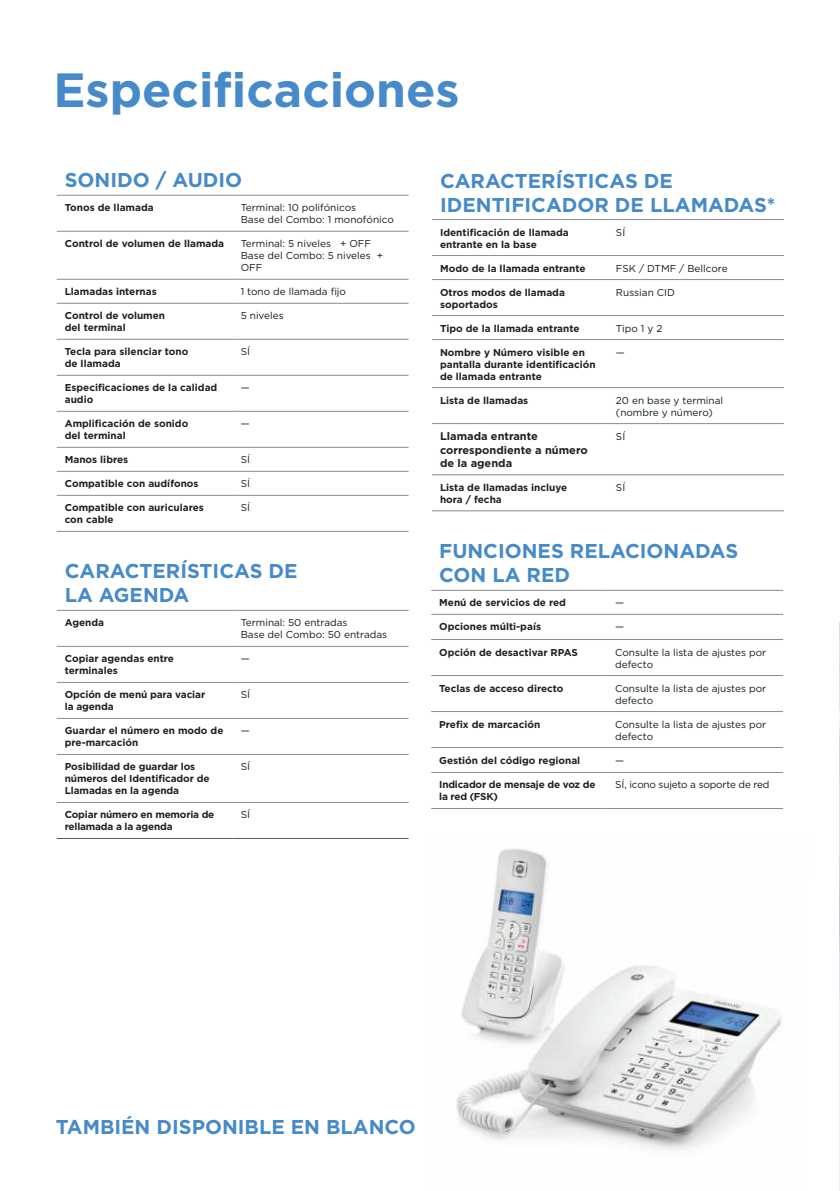
<style>
.page{position:relative;width:840px;height:1191px;background:#fff}
.page>*{position:absolute;margin:0;border:0;box-sizing:border-box;transform-origin:0 0}
.t1{font:700 48px "Gotham";color:#468ac9}
.t2{font:700 20px/24px "Gotham";color:#468ac9}
.t3{font:700 11px/13.2px "Gotham";color:#231f20}
.t4{font:700 10px/12px "Gotham";color:#231f20}
.t5{font:10px/12px "Gotham";color:#101a21}
.t6{font:700 10px/12px "Gotham";letter-spacing:-.02em;color:#231f20}
.t7{font:10px "Gotham";letter-spacing:-.02em;color:#101a21}
</style>
<div class="page">
<img style="left:839px;top:622px;width:1px;height:569px">
<hr style="left:57px;top:339px;width:175px;height:1px;background:#8a8c8f">
<hr style="left:232px;top:339px;width:176px;height:1px;background:#8a8c8f">
<hr style="left:57px;top:375px;width:175px;height:1px;background:#8a8c8f">
<hr style="left:232px;top:375px;width:176px;height:1px;background:#8a8c8f">
<hr style="left:57px;top:411px;width:175px;height:1px;background:#8a8c8f">
<hr style="left:232px;top:411px;width:176px;height:1px;background:#8a8c8f">
<hr style="left:57px;top:447px;width:175px;height:1px;background:#8a8c8f">
<hr style="left:232px;top:447px;width:176px;height:1px;background:#8a8c8f">
<hr style="left:57px;top:495px;width:175px;height:1px;background:#8a8c8f">
<hr style="left:232px;top:495px;width:176px;height:1px;background:#8a8c8f">
<hr style="left:57px;top:531px;width:175px;height:1px;background:#8a8c8f">
<hr style="left:232px;top:531px;width:176px;height:1px;background:#8a8c8f">
<hr style="left:57px;top:195px;width:175px;height:1px;background:#8a8c8f">
<hr style="left:232px;top:195px;width:176px;height:1px;background:#8a8c8f">
<hr style="left:57px;top:231px;width:175px;height:1px;background:#8a8c8f">
<hr style="left:232px;top:231px;width:176px;height:1px;background:#8a8c8f">
<hr style="left:57px;top:279px;width:175px;height:1px;background:#8a8c8f">
<hr style="left:232px;top:279px;width:176px;height:1px;background:#8a8c8f">
<hr style="left:57px;top:303px;width:175px;height:1px;background:#8a8c8f">
<hr style="left:232px;top:303px;width:176px;height:1px;background:#8a8c8f">
<hr style="left:57px;top:471px;width:175px;height:1px;background:#8a8c8f">
<hr style="left:232px;top:471px;width:176px;height:1px;background:#8a8c8f">
<hr style="left:432px;top:219px;width:175px;height:1px;background:#8a8c8f">
<hr style="left:607px;top:219px;width:176px;height:1px;background:#8a8c8f">
<hr style="left:432px;top:255px;width:175px;height:1px;background:#8a8c8f">
<hr style="left:607px;top:255px;width:176px;height:1px;background:#8a8c8f">
<hr style="left:432px;top:279px;width:175px;height:1px;background:#8a8c8f">
<hr style="left:607px;top:279px;width:176px;height:1px;background:#8a8c8f">
<hr style="left:432px;top:315px;width:175px;height:1px;background:#8a8c8f">
<hr style="left:607px;top:315px;width:176px;height:1px;background:#8a8c8f">
<hr style="left:432px;top:339px;width:175px;height:1px;background:#8a8c8f">
<hr style="left:607px;top:339px;width:176px;height:1px;background:#8a8c8f">
<hr style="left:432px;top:387px;width:175px;height:1px;background:#8a8c8f">
<hr style="left:607px;top:387px;width:176px;height:1px;background:#8a8c8f">
<hr style="left:432px;top:423px;width:175px;height:1px;background:#8a8c8f">
<hr style="left:607px;top:423px;width:176px;height:1px;background:#8a8c8f">
<hr style="left:432px;top:474px;width:175px;height:1px;background:#8a8c8f">
<hr style="left:607px;top:474px;width:176px;height:1px;background:#8a8c8f">
<hr style="left:432px;top:510px;width:175px;height:1px;background:#8a8c8f">
<hr style="left:607px;top:510px;width:176px;height:1px;background:#8a8c8f">
<hr style="left:431px;top:808px;width:175px;height:1px;background:#8a8c8f">
<hr style="left:606px;top:808px;width:176px;height:1px;background:#8a8c8f">
<hr style="left:431px;top:590px;width:175px;height:1px;background:#8a8c8f">
<hr style="left:606px;top:590px;width:176px;height:1px;background:#8a8c8f">
<hr style="left:431px;top:614px;width:175px;height:1px;background:#8a8c8f">
<hr style="left:606px;top:614px;width:176px;height:1px;background:#8a8c8f">
<hr style="left:431px;top:639px;width:175px;height:1px;background:#8a8c8f">
<hr style="left:606px;top:639px;width:176px;height:1px;background:#8a8c8f">
<hr style="left:431px;top:675px;width:175px;height:1px;background:#8a8c8f">
<hr style="left:606px;top:675px;width:176px;height:1px;background:#8a8c8f">
<hr style="left:431px;top:711px;width:175px;height:1px;background:#8a8c8f">
<hr style="left:606px;top:711px;width:176px;height:1px;background:#8a8c8f">
<hr style="left:431px;top:747px;width:175px;height:1px;background:#8a8c8f">
<hr style="left:606px;top:747px;width:176px;height:1px;background:#8a8c8f">
<hr style="left:431px;top:772px;width:175px;height:1px;background:#8a8c8f">
<hr style="left:606px;top:772px;width:176px;height:1px;background:#8a8c8f">
<hr style="left:57px;top:682px;width:175px;height:1px;background:#8a8c8f">
<hr style="left:232px;top:682px;width:176px;height:1px;background:#8a8c8f">
<hr style="left:57px;top:718px;width:175px;height:1px;background:#8a8c8f">
<hr style="left:232px;top:718px;width:176px;height:1px;background:#8a8c8f">
<hr style="left:57px;top:754px;width:175px;height:1px;background:#8a8c8f">
<hr style="left:232px;top:754px;width:176px;height:1px;background:#8a8c8f">
<hr style="left:57px;top:802px;width:175px;height:1px;background:#8a8c8f">
<hr style="left:232px;top:802px;width:176px;height:1px;background:#8a8c8f">
<hr style="left:57px;top:610px;width:175px;height:1px;background:#8a8c8f">
<hr style="left:232px;top:610px;width:176px;height:1px;background:#8a8c8f">
<hr style="left:57px;top:646px;width:175px;height:1px;background:#8a8c8f">
<hr style="left:232px;top:646px;width:176px;height:1px;background:#8a8c8f">
<hr style="left:57px;top:838px;width:175px;height:1px;background:#57585a">
<hr style="left:232px;top:838px;width:176px;height:1px;background:#57585a">
<img style="left:456px;top:848px;width:326px;height:303px">
<p class="t1" style="left:53px;top:58px;width:407px">Especificaciones</p>
<p class="t2" style="left:65px;top:168px;width:179px">SONIDO / AUDIO</p>
<p class="t4" style="left:65px;top:202px;width:90px">Tonos de llamada</p>
<p class="t5" style="left:240px;top:201px;width:117px">Terminal: 10 polifónicos</p>
<p class="t5" style="left:240px;top:213px;width:154px">Base del Combo: 1 monofónico</p>
<p class="t4" style="left:65px;top:238px;width:161px">Control de volumen de llamada</p>
<p class="t5" style="left:240px;top:237px;width:144px">Terminal: 5 niveles + OFF<br>Base del Combo: 5 niveles +<br>OFF</p>
<p class="t4" style="left:65px;top:286px;width:93px">Llamadas internas</p>
<p class="t5" style="left:240px;top:285px;width:107px">1 tono de llamada fijo</p>
<p class="t4" style="left:65px;top:310px;width:102px">Control de volumen del terminal</p>
<p class="t5" style="left:240px;top:309px;width:44px">5 niveles</p>
<p class="t4" style="left:65px;top:346px;width:125px">Tecla para silenciar tono de llamada</p>
<p class="t5" style="left:240px;top:345px;width:11px">SÍ</p>
<p class="t4" style="left:65px;top:382px;width:154px">Especificaciones de la calidad audio</p>
<p class="t5" style="left:240px;top:381px;width:10px">—</p>
<p class="t4" style="left:65px;top:418px;width:125px">Amplificación de sonido del terminal</p>
<p class="t5" style="left:240px;top:417px;width:10px">—</p>
<p class="t4" style="left:65px;top:454px;width:65px">Manos libres</p>
<p class="t5" style="left:240px;top:453px;width:11px">SÍ</p>
<p class="t4" style="left:65px;top:478px;width:135px">Compatible con audífonos</p>
<p class="t5" style="left:240px;top:477px;width:11px">SÍ</p>
<p class="t4" style="left:65px;top:502px;width:140px">Compatible con auriculares con cable</p>
<p class="t5" style="left:240px;top:501px;width:11px">SÍ</p>
<p class="t2" style="left:65px;top:559px;width:234px">CARACTERÍSTICAS DE<br>LA AGENDA</p>
<p class="t4" style="left:65px;top:617px;width:41px">Agenda</p>
<p class="t5" style="left:240px;top:616px;width:108px">Terminal: 50 entradas</p>
<p class="t5" style="left:240px;top:628px;width:148px">Base del Combo: 50 entradas</p>
<p class="t4" style="left:65px;top:653px;width:111px">Copiar agendas entre terminales</p>
<p class="t5" style="left:240px;top:652px;width:10px">—</p>
<p class="t4" style="left:65px;top:689px;width:142px">Opción de menú para vaciar la agenda</p>
<p class="t5" style="left:240px;top:688px;width:11px">SÍ</p>
<p class="t4" style="left:65px;top:725px;width:160px">Guardar el número en modo de pre-marcación</p>
<p class="t5" style="left:240px;top:724px;width:10px">—</p>
<p class="t4" style="left:65px;top:761px;width:146px">Posibilidad de guardar los números del Identificador de<br>Llamadas en la agenda</p>
<p class="t5" style="left:240px;top:760px;width:11px">SÍ</p>
<p class="t6" style="left:65px;top:809px;width:151px">Copiar número en memoria de rellamada a la agenda</p>
<p class="t5" style="left:240px;top:808px;width:11px">SÍ</p>
<p class="t2" style="left:440px;top:168px;width:337px">CARACTERÍSTICAS DE<br>IDENTIFICADOR DE LLAMADAS*</p>
<p class="t4" style="left:440px;top:226px;width:130px">Identificación de llamada entrante en la base</p>
<p class="t5" style="left:615px;top:226px;width:11px">SÍ</p>
<p class="t4" style="left:440px;top:262px;width:147px">Modo de la llamada entrante</p>
<p class="t5" style="left:615px;top:262px;width:113px">FSK / DTMF / Bellcore</p>
<p class="t4" style="left:440px;top:286px;width:126px">Otros modos de llamada soportados</p>
<p class="t5" style="left:615px;top:286px;width:60px">Russian CID</p>
<p class="t4" style="left:440px;top:322px;width:141px">Tipo de la llamada entrante</p>
<p class="t5" style="left:615px;top:322px;width:48px">Tipo 1 y 2</p>
<p class="t4" style="left:440px;top:346px;width:157px">Nombre y Número visible en pantalla durante identificación de llamada entrante</p>
<p class="t5" style="left:615px;top:346px;width:10px">—</p>
<p class="t4" style="left:440px;top:394px;width:90px">Lista de llamadas</p>
<p class="t5" style="left:615px;top:394px;width:109px">20 en base y terminal (nombre y número)</p>
<p class="t3" style="left:440px;top:430px;width:149px">Llamada entrante correspondiente a número de la agenda</p>
<p class="t5" style="left:615px;top:430px;width:11px">SÍ</p>
<p class="t4" style="left:440px;top:481px;width:129px">Lista de llamadas incluye hora / fecha</p>
<p class="t5" style="left:615px;top:481px;width:11px">SÍ</p>
<p class="t2" style="left:439px;top:539px;width:300px">FUNCIONES RELACIONADAS<br>CON LA RED</p>
<p class="t4" style="left:439px;top:597px;width:128px">Menú de servicios de red</p>
<p class="t5" style="left:614px;top:596px;width:10px">—</p>
<p class="t4" style="left:439px;top:621px;width:103px">Opciones múlti-país</p>
<p class="t5" style="left:614px;top:620px;width:10px">—</p>
<p class="t4" style="left:439px;top:646px;width:140px">Opción de desactivar RPAS</p>
<p class="t5" style="left:614px;top:646px;width:152px">Consulte la lista de ajustes por defecto</p>
<p class="t4" style="left:439px;top:682px;width:126px">Teclas de acceso directo</p>
<p class="t5" style="left:614px;top:682px;width:152px">Consulte la lista de ajustes por defecto</p>
<p class="t4" style="left:439px;top:718px;width:103px">Prefix de marcación</p>
<p class="t5" style="left:614px;top:718px;width:152px">Consulte la lista de ajustes por defecto</p>
<p class="t4" style="left:439px;top:754px;width:142px">Gestión del código regional</p>
<p class="t5" style="left:614px;top:754px;width:10px">—</p>
<p class="t6" style="left:439px;top:779px;width:158px">Indicador de mensaje de voz de la red (FSK)</p>
<p class="t7" style="left:614px;top:778px;width:156px">SÍ, icono sujeto a soporte de red</p>
<p class="t2" style="left:56px;top:1114px;width:361px">TAMBIÉN DISPONIBLE EN BLANCO</p>
</div>
